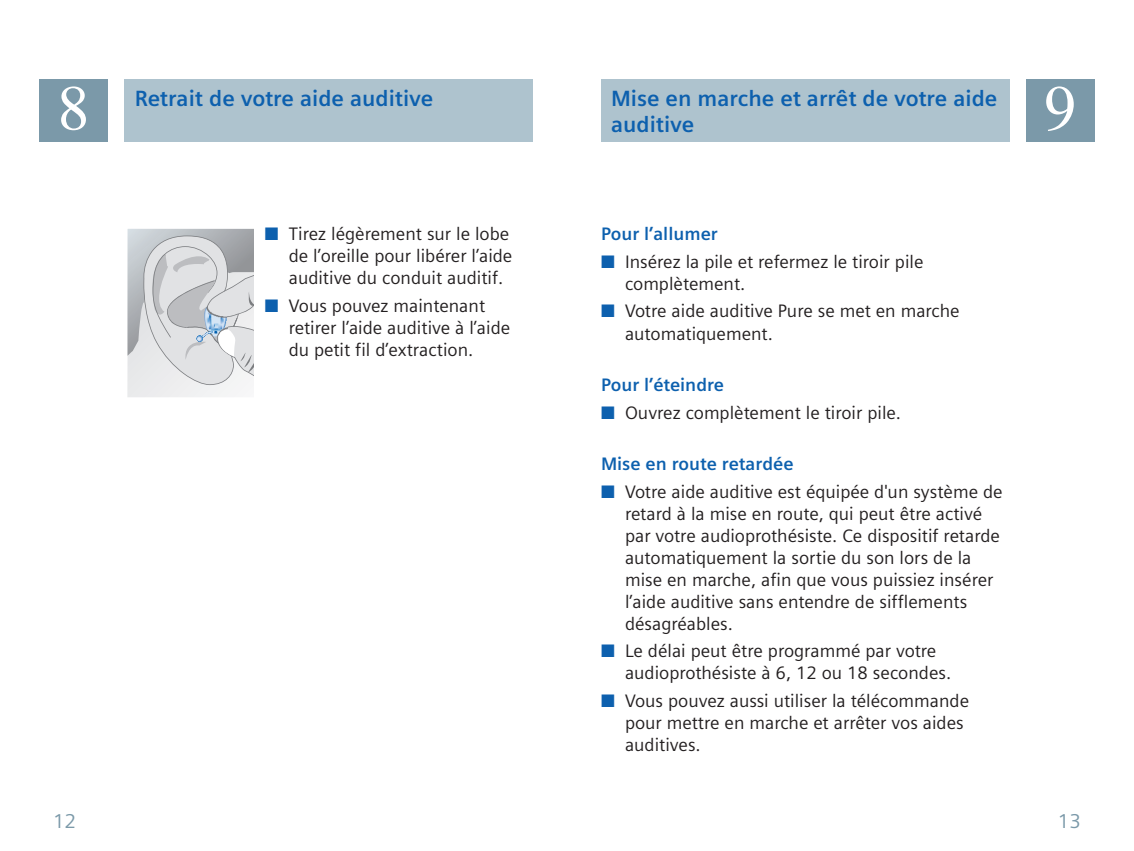
<style>
.page{position:relative;width:1134px;height:851px;background:#fff}
.page>*{position:absolute;margin:0;border:0;box-sizing:border-box;transform-origin:0 0}
.t1{font:64px "Times";color:#fff}
.t2{font:700 22px/26.4px "Siemens Sans";color:#0d60ae}
.t3{font:20px "Siemens Sans";color:#7b99a9}
.t4{font:18px/22px "Siemens Sans";color:#231f20}
.t5{font:700 18px "Siemens Sans";color:#0d60ae}
.s1{color:#0d60ae}
</style>
<div class="page">
<div style="left:1026px;top:79px;width:68px;height:63px;background:#7b99a9"></div>
<div style="left:601px;top:79px;width:408px;height:63px;background:#aec3ce"></div>
<div style="left:40px;top:79px;width:68px;height:63px;background:#7b99a9"></div>
<div style="left:125px;top:79px;width:408px;height:63px;background:#aec3ce"></div>
<svg style="left:127px;top:229px;width:127px;height:168px;background:#d3d4d7"></svg>
<img style="left:204px;top:296px;width:25px;height:44px">
<h1 class="t1" style="left:58px;top:70px;width:34px">8</h1>
<p class="t2" style="left:135px;top:85px;width:300px">Retrait de votre aide auditive</p>
<p class="t3" style="left:53px;top:809px;width:25px">12</p>
<p class="t4" style="left:289px;top:223px;width:225px;text-indent:-24px"><span class="s1">■</span> Tirez légèrement sur le lobe de l’oreille pour libérer l’aide auditive du conduit auditif.</p>
<p class="t4" style="left:289px;top:294px;width:223px;text-indent:-24px"><span class="s1">■</span> Vous pouvez maintenant retirer l’aide auditive à l’aide du petit fil d’extraction.</p>
<p class="t2" style="left:611px;top:85px;width:388px">Mise en marche et arrêt de votre aide auditive</p>
<p class="t5" style="left:601px;top:223px;width:118px">Pour l’allumer</p>
<p class="t4" style="left:625px;top:250px;width:300px;text-indent:-24px"><span class="s1">■</span> Insérez la pile et refermez le tiroir pile complètement.</p>
<p class="t4" style="left:625px;top:300px;width:336px;text-indent:-24px"><span class="s1">■</span> Votre aide auditive Pure se met en marche automatiquement.</p>
<p class="t5" style="left:601px;top:374px;width:125px">Pour l’éteindre</p>
<p class="t4" style="left:601px;top:401px;width:302px"><span class="s1">■</span> Ouvrez complètement le tiroir pile.</p>
<p class="t5" style="left:601px;top:453px;width:194px">Mise en route retardée</p>
<p class="t4" style="left:625px;top:480px;width:379px;text-indent:-24px"><span class="s1">■</span> Votre aide auditive est équipée d'un système de retard à la mise en route, qui peut être activé par votre audioprothésiste. Ce dispositif retarde automatiquement la sortie du son lors de la mise en marche, afin que vous puissiez insérer l’aide auditive sans entendre de sifflements désagréables.</p>
<p class="t4" style="left:625px;top:640px;width:328px;text-indent:-24px"><span class="s1">■</span> Le délai peut être programmé par votre audioprothésiste à 6, 12 ou 18 secondes.</p>
<p class="t4" style="left:625px;top:689px;width:346px;text-indent:-24px"><span class="s1">■</span> Vous pouvez aussi utiliser la télécommande pour mettre en marche et arrêter vos aides auditives.</p>
<h1 class="t1" style="left:1044px;top:70px;width:33px">9</h1>
<p class="t3" style="left:1058px;top:809px;width:25px">13</p>
</div>
